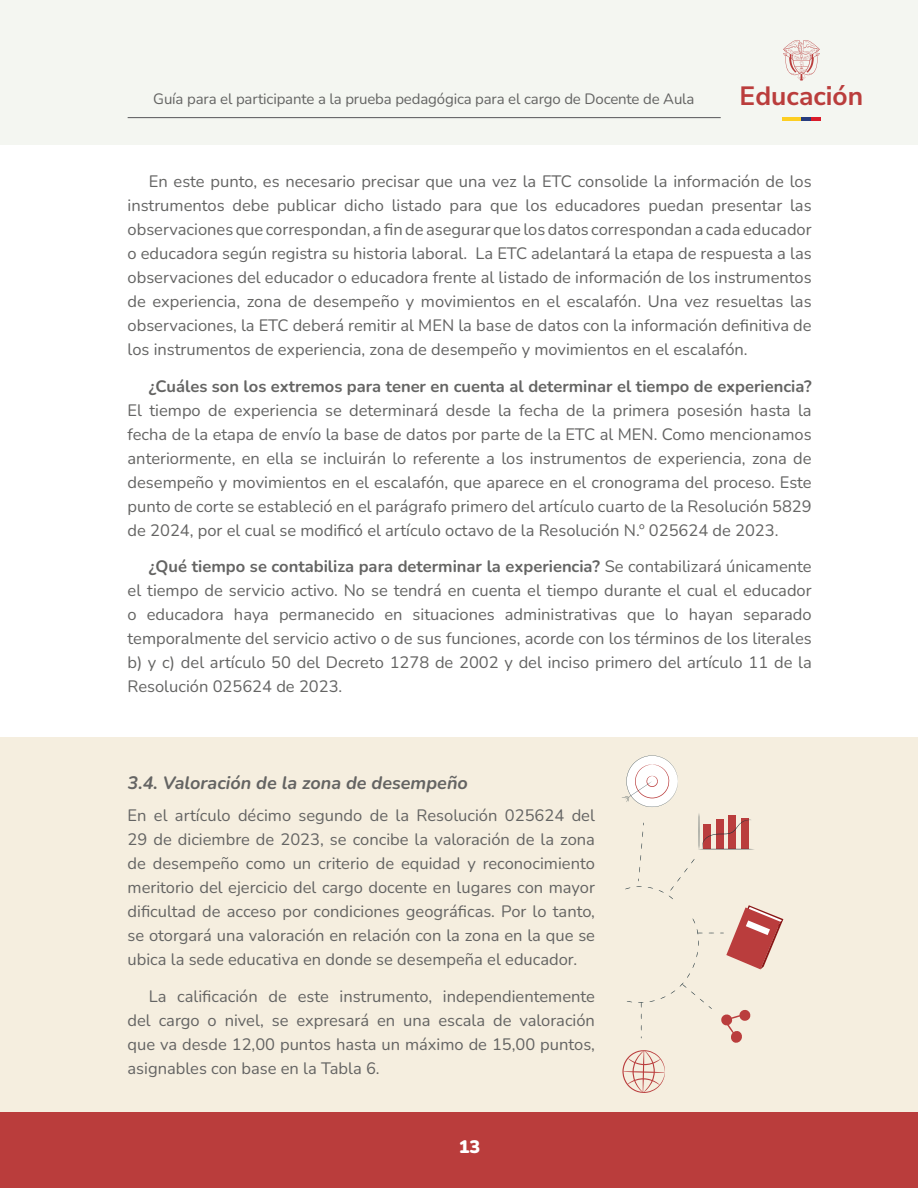
<style>
.page{position:relative;width:918px;height:1188px;background:#fff}
.page>*{position:absolute;margin:0;border:0;box-sizing:border-box;transform-origin:0 0}
.t1{font:200 26.4px "Nunito Sans 12 pt";color:#ba3d3c}
.Subtitulo2{font:italic 700 18px "Nunito";color:#646463}
.t2{font:900 18px "Nunito";color:#fff}
.CTxT{font:16.5px/24px "Nunito";color:#646463;text-align:justify}
.CTxT_párrafo_1{font:16.5px/24px "Nunito";color:#646463;text-align:justify}
.t3{font:15px "Nunito";letter-spacing:-.01em;color:#646463}
.s1{font-weight:700}
</style>
<div class="page">
<div style="left:0;top:0;width:918px;height:145px;background:#f4f6f1"></div>
<div style="left:0;top:1112px;width:918px;height:76px;background:#ba3d3c"></div>
<hr style="left:128px;top:117px;width:593px;height:1px;background:#565659">
<svg style="left:783px;top:40px;width:37px;height:41px"></svg>
<hr style="left:782px;top:118px;width:19px;height:3px;background:#fdce22">
<svg style="left:801px;top:118px;width:19px;height:3px"></svg>
<div style="left:0;top:737px;width:918px;height:374px;background:#f5eedf"></div>
<svg style="left:622px;top:755px;width:56px;height:52px"></svg>
<svg style="left:698px;top:813px;width:56px;height:37px"></svg>
<svg style="left:721px;top:1010px;width:30px;height:33px"></svg>
<svg style="left:622px;top:1050px;width:43px;height:43px"></svg>
<svg style="left:625px;top:867px;width:17px;height:22px"></svg>
<svg style="left:659px;top:859px;width:36px;height:40px"></svg>
<svg style="left:692px;top:918px;width:11px;height:28px"></svg>
<svg style="left:638px;top:963px;width:74px;height:56px"></svg>
<svg style="left:720px;top:905px;width:63px;height:64px"></svg>
<p class="t3" style="left:153px;top:89px;width:543px">Guía para el participante a la prueba pedagógica para el cargo de Docente de Aula</p>
<h1 class="t1" style="left:740px;top:78px;width:125px">Educación</h1>
<p class="CTxT" style="left:128px;top:168px;width:686px;text-indent:21px">En este punto, es necesario precisar que una vez la ETC consolide la información de los instrumentos debe publicar dicho listado para que los educadores puedan presentar las observaciones que correspondan, a fin de asegurar que los datos correspondan a cada educador o educadora según registra su historia laboral. La ETC adelantará la etapa de respuesta a las observaciones del educador o educadora frente al listado de información de los instrumentos de experiencia, zona de desempeño y movimientos en el escalafón. Una vez resueltas las observaciones, la ETC deberá remitir al MEN la base de datos con la información definitiva de los instrumentos de experiencia, zona de desempeño y movimientos en el escalafón.</p>
<p class="CTxT" style="left:128px;top:373px;width:686px;text-indent:21px"><span class="s1">¿Cuáles son los extremos para tener en cuenta al determinar el tiempo de experiencia?<br></span>El tiempo de experiencia se determinará desde la fecha de la primera posesión hasta la fecha de la etapa de envío la base de datos por parte de la ETC al MEN. Como mencionamos anteriormente, en ella se incluirán lo referente a los instrumentos de experiencia, zona de desempeño y movimientos en el escalafón, que aparece en el cronograma del proceso. Este punto de corte se estableció en el parágrafo primero del artículo cuarto de la Resolución 5829 de 2024, por el cual se modificó el artículo octavo de la Resolución N.º 025624 de 2023.</p>
<p class="CTxT" style="left:128px;top:554px;width:686px;text-indent:21px"><span class="s1">¿Qué tiempo se contabiliza para determinar la experiencia?</span> Se contabilizará únicamente el tiempo de servicio activo. No se tendrá en cuenta el tiempo durante el cual el educador o educadora haya permanecido en situaciones administrativas que lo hayan separado temporalmente del servicio activo o de sus funciones, acorde con los términos de los literales b) y c) del artículo 50 del Decreto 1278 de 2002 y del inciso primero del artículo 11 de la Resolución 025624 de 2023.</p>
<p class="Subtitulo2" style="left:128px;top:770px;width:342px">3.4. Valoración de la zona de desempeño</p>
<p class="CTxT_párrafo_1" style="left:128px;top:803px;width:469px">En el artículo décimo segundo de la Resolución 025624 del 29 de diciembre de 2023, se concibe la valoración de la zona de desempeño como un criterio de equidad y reconocimiento meritorio del ejercicio del cargo docente en lugares con mayor dificultad de acceso por condiciones geográficas. Por lo tanto, se otorgará una valoración en relación con la zona en la que se ubica la sede educativa en donde se desempeña el educador.</p>
<p class="CTxT" style="left:128px;top:984px;width:469px;text-indent:21px">La calificación de este instrumento, independientemente del cargo o nivel, se expresará en una escala de valoración que va desde 12,00 puntos hasta un máximo de 15,00 puntos, asignables con base en la Tabla 6.</p>
<p class="t2" style="left:459px;top:1134px;width:23px">13</p>
</div>
